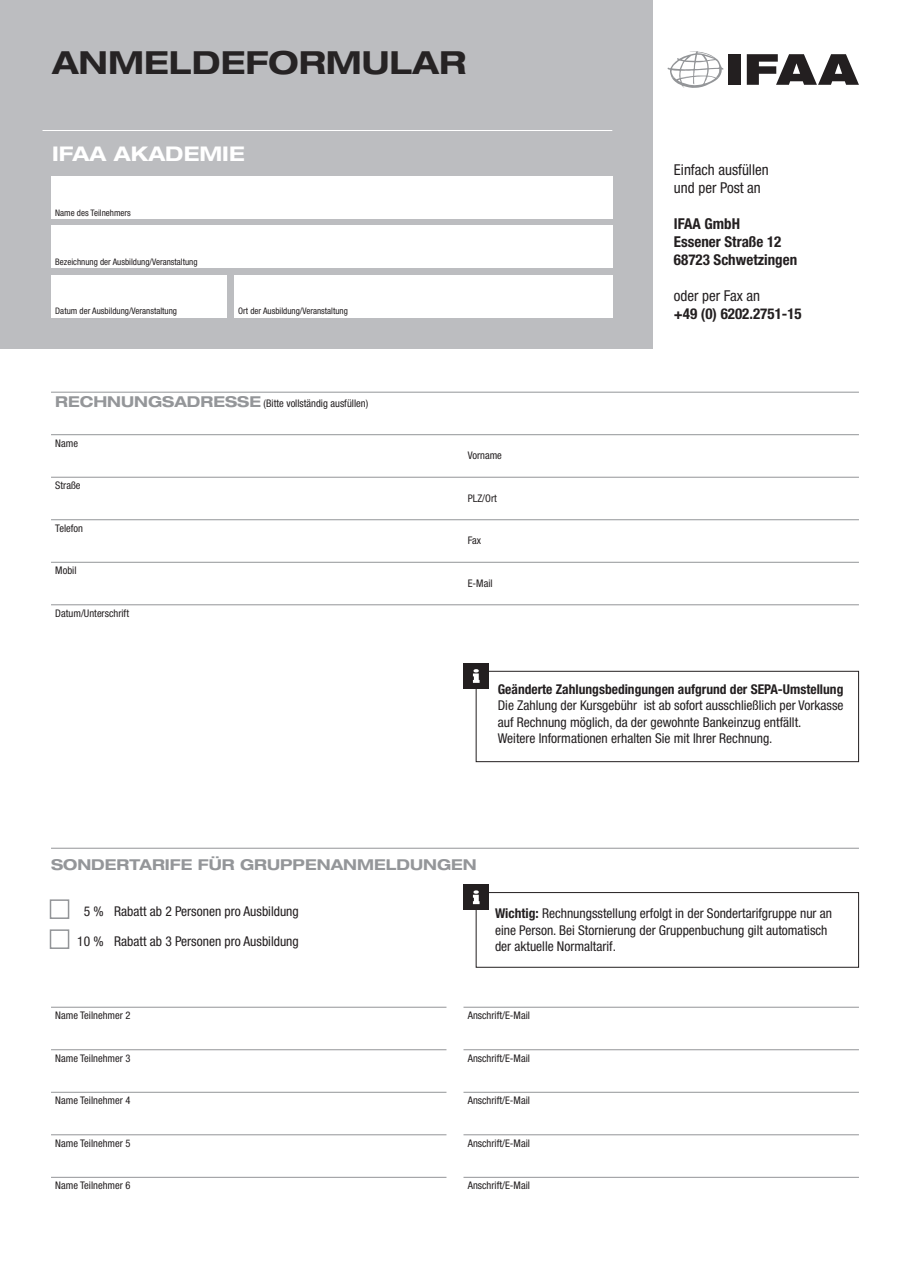
<style>
.page{position:relative;width:910px;height:1280px;background:#fff}
.page>*{position:absolute;margin:0;border:0;box-sizing:border-box;transform-origin:0 0}
.t1{font:700 expanded 31.8px "Helvetica Neue LT Pro";color:#262324}
.t2{font:700 expanded 20.25px "Helvetica Neue LT Pro";color:#fff}
.t3{font:700 condensed 15px/18px "Helvetica Neue LT Pro";color:#231f20}
.t4{font:700 expanded 15px "Helvetica Neue LT Pro";color:#949699}
.t5{font:condensed 15px/18px "Helvetica Neue LT Pro";color:#231f20}
.t6{font:condensed 13.5px/16.5px "Helvetica Neue LT Pro";color:#231f20}
.t7{font:condensed 10.5px "Helvetica Neue LT Pro";color:#231f20}
.t8{font:condensed 9px "Helvetica Neue LT Pro";color:#231f20}
.s1{font-weight:700;font-stretch:expanded;font-size:15px;color:#949699}
.s2{font-weight:400}
.s3{font-weight:700}
</style>
<div class="page">
<div style="left:0;top:0;width:653px;height:349px;background:#bcbdc0"></div>
<svg style="left:667px;top:51px;width:56px;height:37px"></svg>
<div style="left:728px;top:54px;width:12px;height:31px;background:#231f20"></div>
<svg style="left:747px;top:54px;width:112px;height:31px"></svg>
<hr style="left:43px;top:130px;width:569px;height:1px;background:#fff">
<div style="left:51px;top:176px;width:561px;height:43px;background:#fff"></div>
<div style="left:51px;top:225px;width:561px;height:43px;background:#fff"></div>
<div style="left:51px;top:275px;width:175px;height:42px;background:#fff"></div>
<div style="left:234px;top:275px;width:378px;height:42px;background:#fff"></div>
<hr style="left:51px;top:392px;width:808px;height:1px;background:#939598">
<hr style="left:51px;top:434px;width:808px;height:1px;background:#939598">
<hr style="left:51px;top:477px;width:808px;height:1px;background:#939598">
<hr style="left:51px;top:519px;width:808px;height:1px;background:#939598">
<hr style="left:51px;top:562px;width:808px;height:1px;background:#939598">
<hr style="left:51px;top:604px;width:808px;height:1px;background:#939598">
<hr style="left:51px;top:1007px;width:395px;height:1px;background:#939598">
<hr style="left:51px;top:1049px;width:395px;height:1px;background:#939598">
<hr style="left:51px;top:1092px;width:395px;height:1px;background:#939598">
<hr style="left:51px;top:1134px;width:395px;height:1px;background:#939598">
<hr style="left:51px;top:1177px;width:395px;height:1px;background:#939598">
<hr style="left:463px;top:1007px;width:396px;height:1px;background:#939598">
<hr style="left:463px;top:1049px;width:396px;height:1px;background:#939598">
<hr style="left:463px;top:1092px;width:396px;height:1px;background:#939598">
<hr style="left:463px;top:1134px;width:396px;height:1px;background:#939598">
<hr style="left:463px;top:1177px;width:396px;height:1px;background:#939598">
<hr style="left:51px;top:848px;width:808px;height:1px;background:#939598">
<div style="left:463px;top:884px;width:26px;height:26px;background:#231f20"></div>
<svg style="left:473px;top:890px;width:386px;height:78px"></svg>
<div style="left:463px;top:663px;width:26px;height:26px;background:#231f20"></div>
<svg style="left:473px;top:669px;width:386px;height:93px"></svg>
<div style="left:50px;top:899px;width:19px;height:20px;border:2px solid #939598"></div>
<div style="left:50px;top:929px;width:19px;height:20px;border:2px solid #939598"></div>
<p class="t1" style="left:52px;top:42px;width:416px">ANMELDEFORMULAR</p>
<p class="t2" style="left:52px;top:141px;width:133px">IFAA AKADEM</p>
<p class="t2" style="left:222px;top:141px;width:22px">IE</p>
<p class="t8" style="left:55px;top:207px;width:77px">Name des Teilnehmers</p>
<p class="t8" style="left:55px;top:257px;width:144px">Bezeichnung der Ausbildung/Veranstaltung</p>
<p class="t8" style="left:55px;top:306px;width:123px">Datum der Ausbildung/Veranstaltung</p>
<p class="t8" style="left:238px;top:306px;width:111px">Ort der Ausbildung/Veranstaltung</p>
<p class="t7" style="left:55px;top:397px;width:314px"><span class="s1">RECHNUNGSADRESSE</span> (Bitte vollständig ausfüllen)</p>
<p class="t7" style="left:55px;top:437px;width:24px">Name</p>
<p class="t7" style="left:55px;top:479px;width:27px">Straße</p>
<p class="t7" style="left:55px;top:522px;width:29px">Telefon</p>
<p class="t7" style="left:55px;top:565px;width:23px">Mobil</p>
<p class="t7" style="left:55px;top:607px;width:75px">Datum/Unterschrift</p>
<p class="t7" style="left:468px;top:449px;width:36px">Vorname</p>
<p class="t7" style="left:468px;top:492px;width:31px">PLZ/Ort</p>
<p class="t7" style="left:468px;top:534px;width:15px">Fax</p>
<p class="t7" style="left:468px;top:577px;width:26px">E-Mail</p>
<p class="t5" style="left:674px;top:161px;width:96px">Einfach ausfüllen und per Post an</p>
<p class="t3" style="left:674px;top:215px;width:125px">IFAA GmbH<br>Essener Straße 12<br>68723 Schwetzingen</p>
<p class="t3" style="left:674px;top:287px;width:129px"><span class="s2">oder per Fax an<br></span>+49 (0) 6202.2751-15</p>
<p class="t6" style="left:498px;top:680px;width:347px"><span class="s3">Geänderte Zahlungsbedingungen aufgrund der SEPA-Umstellung </span>Die Zahlung der Kursgebühr ist ab sofort ausschließlich per Vorkasse auf Rechnung möglich, da der gewohnte Bankeinzug entfällt.<br>Weitere Informationen erhalten Sie mit Ihrer Rechnung.</p>
<p class="t4" style="left:51px;top:855px;width:427px">SONDERTARIFE FÜR GRUPPENANMELDUNGEN</p>
<p class="t6" style="left:84px;top:903px;width:216px">5 % Rabatt ab 2 Personen pro Ausbildung</p>
<p class="t6" style="left:77px;top:933px;width:223px">10 % Rabatt ab 3 Personen pro Ausbildung</p>
<p class="t6" style="left:495px;top:905px;width:339px"><span class="s3">Wichtig:</span> Rechnungsstellung erfolgt in der Sondertarifgruppe nur an eine Person. Bei Stornierung der Gruppenbuchung gilt automatisch der aktuelle Normaltarif.</p>
<p class="t7" style="left:55px;top:1009px;width:77px">Name Teilnehmer 2</p>
<p class="t7" style="left:55px;top:1052px;width:77px">Name Teilnehmer 3</p>
<p class="t7" style="left:55px;top:1094px;width:77px">Name Teilnehmer 4</p>
<p class="t7" style="left:55px;top:1137px;width:77px">Name Teilnehmer 5</p>
<p class="t7" style="left:55px;top:1179px;width:77px">Name Teilnehmer 6</p>
<p class="t7" style="left:468px;top:1009px;width:64px">Anschrift/E-Mail</p>
<p class="t7" style="left:468px;top:1052px;width:64px">Anschrift/E-Mail</p>
<p class="t7" style="left:468px;top:1094px;width:64px">Anschrift/E-Mail</p>
<p class="t7" style="left:468px;top:1137px;width:64px">Anschrift/E-Mail</p>
<p class="t7" style="left:468px;top:1179px;width:64px">Anschrift/E-Mail</p>
</div>
